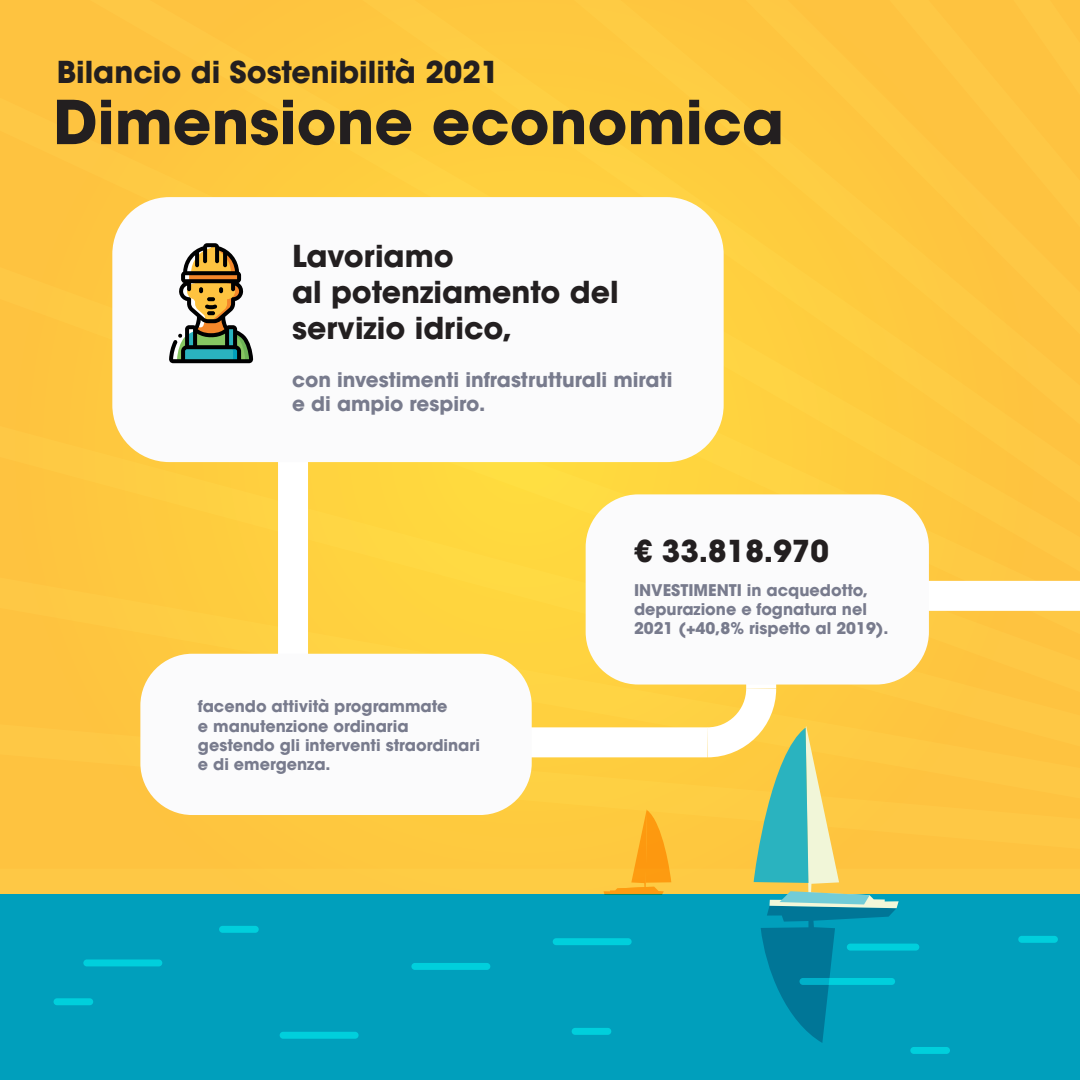
<style>
.page{position:relative;width:1080px;height:1080px;background:#fff}
.page>*{position:absolute;margin:0;border:0;box-sizing:border-box;transform-origin:0 0}
.t1{font:700 60px "ITC Avant Garde Std";color:#231f20}
.t2{font:700 30px/36px "ITC Avant Garde Std";color:#231f20}
.t3{font:700 20px/24px "ITC Avant Garde Std";color:#787b8d}
.t4{font:700 16px/19.2px "ITC Avant Garde Std";color:#787b8d}
</style>
<div class="page">
<div style="left:0;top:0;width:52px;height:895px;background:#fec340"></div>
<div style="left:52px;top:0;width:120px;height:895px;background:#fec540"></div>
<div style="left:172px;top:0;width:130px;height:895px;background:#feca3f"></div>
<svg style="left:302px;top:0;width:142px;height:654px;background:#fecf3f"></svg>
<svg style="left:444px;top:0;width:150px;height:659px;background:#fed23f"></svg>
<svg style="left:594px;top:0;width:158px;height:518px;background:#fecd40"></svg>
<div style="left:752px;top:0;width:165px;height:895px;background:#fecb3f"></div>
<div style="left:917px;top:0;width:163px;height:895px;background:#fec640"></div>
<div style="left:0;top:895px;width:1080px;height:185px;background:#009fbc"></div>
<div style="left:83px;top:959px;width:79px;height:7px;background:#00cfdc;border-radius:3px"></div>
<div style="left:1018px;top:936px;width:40px;height:7px;background:#00cfdc;border-radius:3px"></div>
<div style="left:910px;top:1047px;width:40px;height:7px;background:#00cfdc;border-radius:3px"></div>
<div style="left:54px;top:998px;width:39px;height:7px;background:#00cfdc;border-radius:3px"></div>
<div style="left:219px;top:926px;width:40px;height:7px;background:#00cfdc;border-radius:3px"></div>
<div style="left:847px;top:944px;width:72px;height:7px;background:#00cfdc;border-radius:3px"></div>
<svg style="left:929px;top:566px;width:151px;height:60px"></svg>
<hr style="left:1079px;top:581px;width:1px;height:30px;background:#fff">
<svg style="left:253px;top:659px;width:646px;height:384px"></svg>
<div style="left:278px;top:424px;width:30px;height:347px;background:#fff"></div>
<div style="left:746px;top:551px;width:30px;height:138px;background:#fff"></div>
<div style="left:140px;top:654px;width:392px;height:161px;background:#fbfbfc;border-radius:52px"></div>
<div style="left:586px;top:494px;width:343px;height:191px;background:#fbfbfc;border-radius:53px"></div>
<div style="left:112px;top:197px;width:612px;height:265px;background:#fbfbfc;border-radius:57px"></div>
<svg style="left:169px;top:243px;width:84px;height:120px"></svg>
<h2 class="t2" style="left:57px;top:54px;width:444px">Bilancio di Sostenibilità 2021</h2>
<h1 class="t1" style="left:53px;top:83px;width:733px">Dimensione economica</h1>
<h2 class="t2" style="left:292px;top:238px;width:328px">Lavoriamo<br>al potenziamento del servizio idrico,</h2>
<p class="t3" style="left:292px;top:368px;width:382px">con investimenti infrastrutturali mirati e di ampio respiro.</p>
<p class="t4" style="left:198px;top:697px;width:284px">facendo attività programmate<br>e manutenzione ordinaria gestendo gli interventi straordinari e di emergenza.</p>
<h2 class="t2" style="left:634px;top:533px;width:196px">€ 33.818.970</h2>
<p class="t4" style="left:634px;top:580px;width:256px">INVESTIMENTI in acquedotto, depurazione e fognatura nel<br>2021 (+40,8% rispetto al 2019).</p>
</div>
